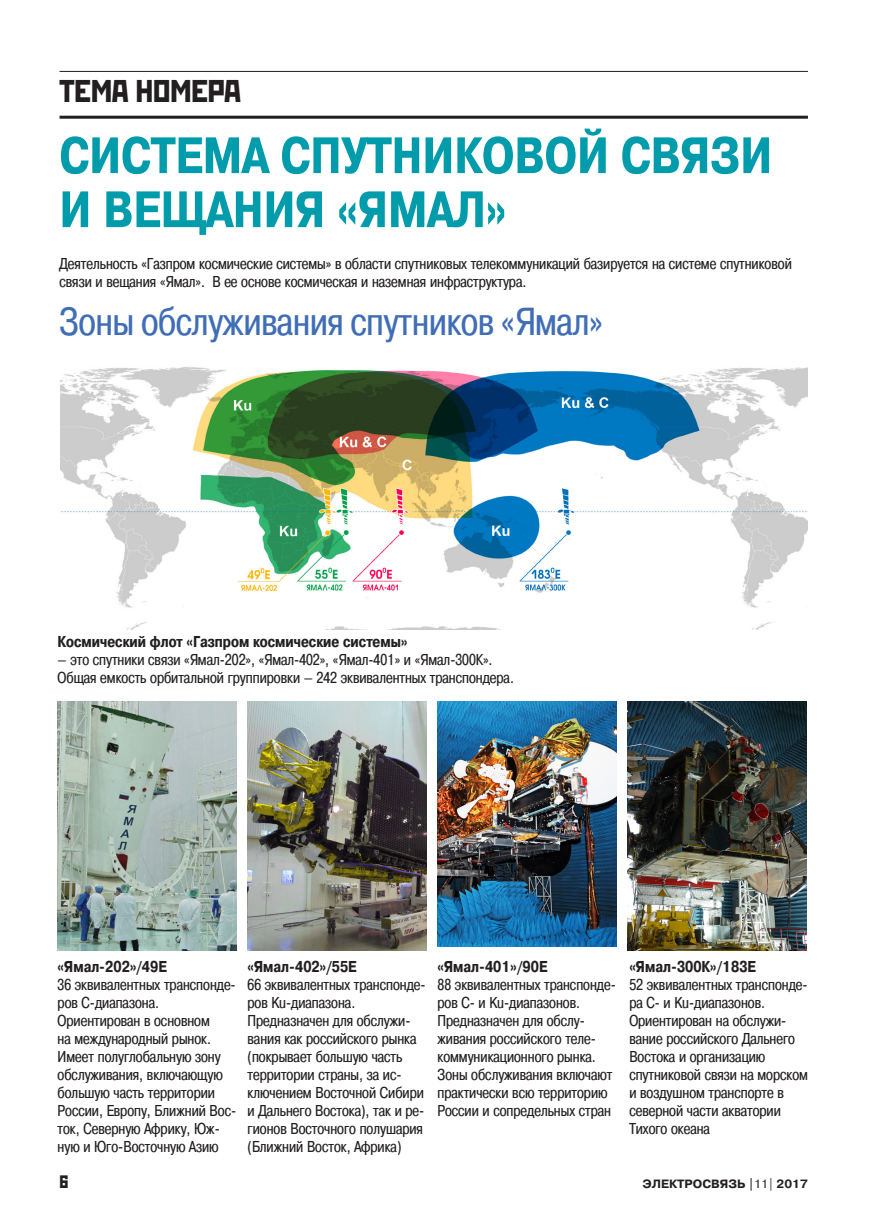
<style>
.page{position:relative;width:893px;height:1221px;background:#fff}
.page>*{position:absolute;margin:0;border:0;box-sizing:border-box;transform-origin:0 0}
.t1{font:700 51px/54px "Pragmatica Cond C";color:#009cac}
.t2{font:39px "Pragmatica Cond C";color:#406eb6}
.t3{font:31.5px "Stenberg C";color:#231f20}
.t4{font:18px "Stenberg C";color:#231f20}
.t5{font:15.75px/18px "Pragmatica Cond C";color:#231f20}
.t6{font:700 15.75px "Pragmatica Cond C";color:#231f20}
.t7{font:700 12px "Pragmatica C";color:#231f20}
.s1{font-weight:400}
</style>
<div class="page">
<hr style="left:60px;top:71px;width:748px;height:1px;background:#231f20">
<hr style="left:60px;top:116px;width:748px;height:3px;background:#231f20">
<img style="left:60px;top:367px;width:747px;height:262px">
<img style="left:58px;top:701px;width:178px;height:248px">
<img style="left:627px;top:701px;width:179px;height:248px">
<img style="left:437px;top:701px;width:179px;height:245px">
<img style="left:248px;top:701px;width:178px;height:248px">
<h3 class="t3" style="left:60px;top:74px;width:183px">ТЕМА НОМЕРА</h3>
<h1 class="t1" style="left:60px;top:129px;width:714px">СИСТЕМА СПУТНИКОВОЙ СВЯЗИ<br>И ВЕЩАНИЯ «ЯМАЛ»</h1>
<p class="t5" style="left:60px;top:255px;width:734px">Деятельность «Газпром космические системы» в области спутниковых телекоммуникаций базируется на системе спутниковой связи и вещания «Ямал». В ее основе космическая и наземная инфраструктура.</p>
<h2 class="t2" style="left:60px;top:300px;width:545px">Зоны обслуживания спутников «Ямал»</h2>
<p class="t6" style="left:58px;top:633px;width:351px">Космический флот «Газпром космические системы»</p>
<p class="t5" style="left:58px;top:651px;width:458px">– это спутники связи «Ямал-202», «Ямал-402», «Ямал-401» и «Ямал-300К».<br>Общая емкость орбитальной группировки – 242 эквивалентных транспондера.</p>
<p class="t6" style="left:58px;top:957px;width:111px">«Ямал-202»/49E</p>
<p class="t5" style="left:58px;top:975px;width:180px">36 эквивалентных транспонде&shy;ров С-диапазона.<br>Ориентирован в основном<br>на международный рынок.<br>Имеет полуглобальную зону обслуживания, включающую большую часть территории<br>России, Европу, Ближний Вос&shy;ток, Северную Африку, Юж&shy;ную и Юго-Восточную Азию</p>
<p class="t6" style="left:248px;top:957px;width:111px">«Ямал-402»/55E</p>
<p class="t5" style="left:248px;top:975px;width:180px">66 эквивалентных транспонде&shy;ров Ku-диапазона.<br>Предназначен для обслужи&shy;вания как российского рынка (покрывает большую часть территории страны, за ис&shy;ключением Восточной Сибири и Дальнего Востока), так и ре&shy;гионов Восточного полушария (Ближний Восток, Африка)</p>
<p class="t6" style="left:437px;top:957px;width:111px">«Ямал-401»/90E</p>
<p class="t5" style="left:437px;top:975px;width:180px">88 эквивалентных транспонде&shy;ров С- и Ku-диапазонов.<br>Предназначен для обслу&shy;живания российского теле&shy;коммуникационного рынка.<br>Зоны обслуживания включают практически всю территорию<br>России и сопредельных стран</p>
<p class="t6" style="left:629px;top:957px;width:128px">«Ямал-300К»/183E</p>
<p class="t5" style="left:629px;top:975px;width:180px">52 эквивалентных транспонде&shy;ра С- и Ku-диапазонов.<br>Ориентирован на обслужи&shy;вание российского Дальнего<br>Востока и организацию спутниковой связи на морском и воздушном транспорте в северной части акватории<br>Тихого океана</p>
<p class="t4" style="left:60px;top:1171px;width:10px">6</p>
<p class="t7" style="left:642px;top:1176px;width:167px">ЭЛЕКТРОСВЯЗЬ |<span class="s1">11|</span> 2017</p>
</div>
